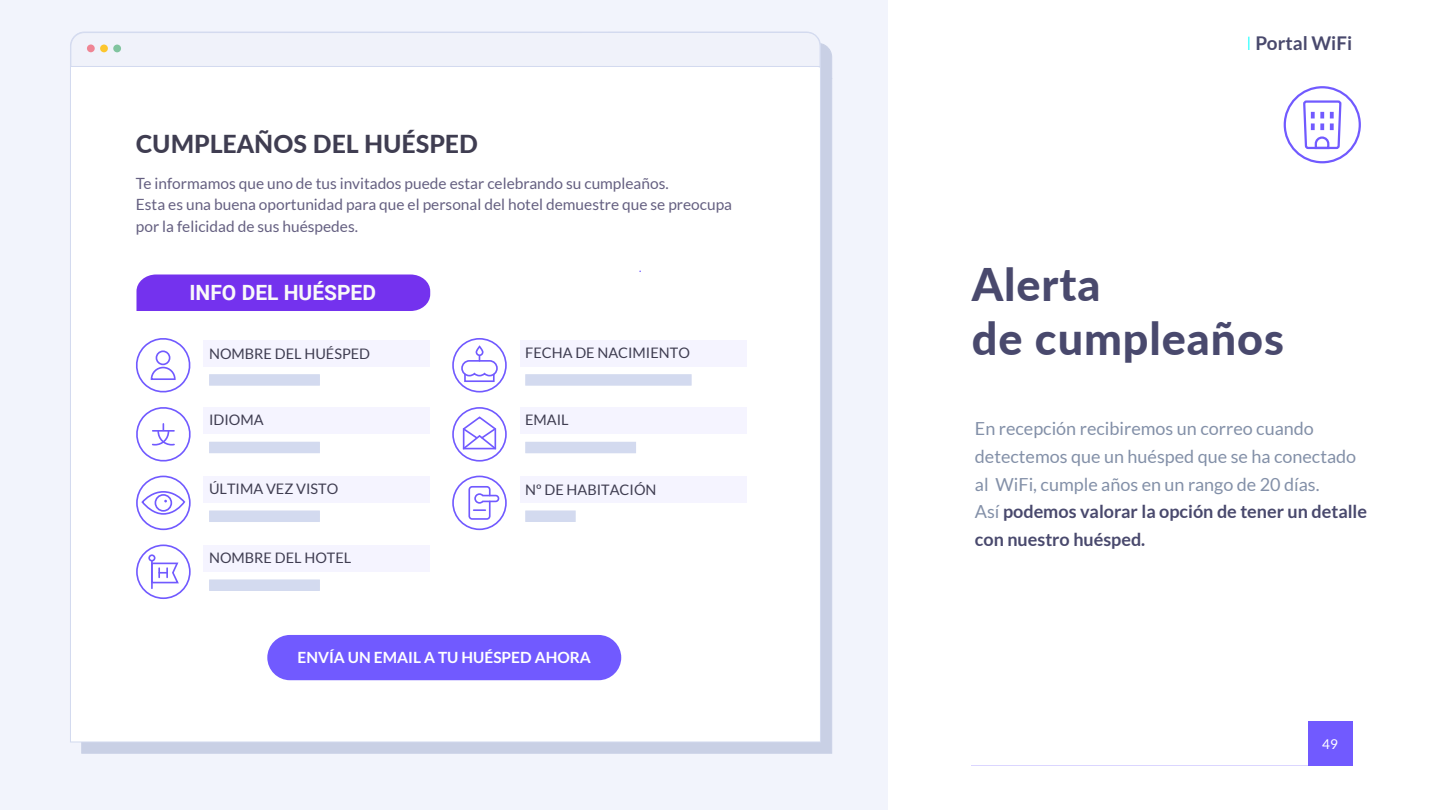
<style>
.page{position:relative;width:1440px;height:810px;background:#fff}
.page>*{position:absolute;margin:0;border:0;box-sizing:border-box;transform-origin:0 0}
.t1{font:800 45px/54px "Lato";letter-spacing:.02em;color:#49496d}
.t2{font:800 24.75px "Lato";color:#3f3d51}
.t3{font:700 21px "Roboto";color:#f9f9f9}
.t4{font:700 18.98px "Lato";color:#49496d}
.t5{font:18px/27.8px "Lato";color:#8390a8}
.t6{font:15.45px/21.5px "Lato";color:#656081}
.t7{font:700 15.45px "Lato";color:#fff}
.t8{font:14.48px "Lato";color:#3f3d51}
.t9{font:13.5px "Lato";color:#fff}
.s1{font-weight:300;color:#0ff}
.s2{font-weight:700;color:#49496d}
</style>
<div class="page">
<div style="left:0;top:0;width:887px;height:810px;background:#f2f4fc"></div>
<div style="left:81px;top:43px;width:751px;height:711px;background:#c9d0e5"></div>
<div style="left:70px;top:31px;width:751px;height:712px;background:#fff"></div>
<svg style="left:70px;top:32px;width:751px;height:35px"></svg>
<div style="left:87px;top:44px;width:8px;height:8px;background:#ef8594;border-radius:50%"></div>
<div style="left:100px;top:45px;width:8px;height:7px;background:#fcc62e;border-radius:50%"></div>
<div style="left:113px;top:45px;width:8px;height:7px;background:#81c49f;border-radius:50%"></div>
<div style="left:1284px;top:86px;width:77px;height:77px;border:2px solid #715aff;border-radius:50%"></div>
<svg style="left:1303px;top:100px;width:39px;height:50px"></svg>
<div style="left:136px;top:275px;width:294px;height:36px;background:#7432ee"></div>
<div style="left:203px;top:340px;width:227px;height:27px;background:#f5f4ff"></div>
<div style="left:209px;top:374px;width:111px;height:12px;background:#d3daef"></div>
<svg style="left:132px;top:336px;width:63px;height:61px"></svg>
<div style="left:203px;top:407px;width:227px;height:27px;background:#f5f4ff"></div>
<div style="left:209px;top:442px;width:111px;height:11px;background:#d3daef"></div>
<svg style="left:132px;top:405px;width:63px;height:61px"></svg>
<div style="left:203px;top:545px;width:227px;height:27px;background:#f5f4ff"></div>
<div style="left:209px;top:579px;width:111px;height:12px;background:#d3daef"></div>
<hr style="left:151px;top:561px;width:2px;height:27px;background:#715aff">
<div style="left:148px;top:554px;width:7px;height:8px;border:2px solid #715aff;border-radius:50%"></div>
<svg style="left:150px;top:562px;width:30px;height:22px"></svg>
<div style="left:136px;top:545px;width:55px;height:54px;border:2px solid #715aff;border-radius:50%"></div>
<div style="left:520px;top:340px;width:226px;height:26px;background:#f5f4ff"></div>
<div style="left:525px;top:374px;width:167px;height:12px;background:#d3daef"></div>
<div style="left:452px;top:338px;width:55px;height:55px;border:2px solid #715aff;border-radius:50%"></div>
<div style="left:464px;top:373px;width:31px;height:9px;border:2px solid #715aff"></div>
<div style="left:476px;top:346px;width:8px;height:10px;border:2px solid #715aff;border-radius:3px"></div>
<svg style="left:460px;top:356px;width:39px;height:21px"></svg>
<div style="left:520px;top:477px;width:226px;height:26px;background:#f5f4ff"></div>
<div style="left:525px;top:510px;width:51px;height:12px;background:#d3daef"></div>
<div style="left:452px;top:476px;width:55px;height:54px;border:2px solid #715aff;border-radius:50%"></div>
<div style="left:468px;top:486px;width:23px;height:34px;border:2px solid #715aff;border-radius:3px"></div>
<svg style="left:473px;top:492px;width:27px;height:19px"></svg>
<div style="left:203px;top:476px;width:227px;height:27px;background:#f5f4ff"></div>
<div style="left:209px;top:510px;width:111px;height:12px;background:#d3daef"></div>
<div style="left:136px;top:476px;width:55px;height:54px;border:2px solid #715aff;border-radius:50%"></div>
<svg style="left:140px;top:490px;width:46px;height:26px"></svg>
<div style="left:520px;top:407px;width:226px;height:27px;background:#f5f4ff"></div>
<div style="left:525px;top:442px;width:111px;height:11px;background:#d3daef"></div>
<div style="left:452px;top:407px;width:55px;height:55px;border:2px solid #715aff;border-radius:50%"></div>
<svg style="left:461px;top:415px;width:37px;height:36px"></svg>
<div style="left:267px;top:635px;width:354px;height:45px;background:#715aff;border-radius:23px"></div>
<hr style="left:972px;top:765px;width:336px;height:1px;background:#715aff">
<div style="left:1308px;top:722px;width:44px;height:44px;background:#715aff"></div>
<h2 class="t2" style="left:136px;top:125px;width:344px">CUMPLEAÑOS DEL HUÉSPED</h2>
<p class="t6" style="left:136px;top:172px;width:598px">Te informamos que uno de tus invitados puede estar celebrando su cumpleaños.<br>Esta es una buena oportunidad para que el personal del hotel demuestre que se preocupa por la felicidad de sus huéspedes.</p>
<p class="t3" style="left:190px;top:278px;width:188px">INFO DEL HUÉSPED</p>
<p class="t8" style="left:209px;top:346px;width:163px">NOMBRE DEL HUÉSPED</p>
<p class="t8" style="left:209px;top:412px;width:56px">IDIOMA</p>
<p class="t8" style="left:525px;top:344px;width:166px">FECHA DE NACIMIENTO</p>
<p class="t8" style="left:525px;top:412px;width:45px">EMAIL</p>
<p class="t8" style="left:209px;top:481px;width:131px">ÚLTIMA VEZ VISTO</p>
<p class="t8" style="left:525px;top:481px;width:133px">Nº DE HABITACIÓN</p>
<p class="t8" style="left:209px;top:550px;width:144px">NOMBRE DEL HOTEL</p>
<p class="t7" style="left:298px;top:649px;width:295px">ENVÍA UN EMAIL A TU HUÉSPED AHORA</p>
<p class="t4" style="left:1246px;top:32px;width:108px"><span class="s1">I</span> Portal WiFi</p>
<h1 class="t1" style="left:972px;top:255px;width:314px">Alerta<br>de cumpleaños</h1>
<p class="t5" style="left:975px;top:415px;width:394px">En recepción recibiremos un correo cuando detectemos que un huésped que se ha conectado al WiFi, cumple años en un rango de 20 días.<br>Así <span class="s2">podemos valorar la opción de tener un detalle con nuestro huésped.</span></p>
<p class="t9" style="left:1321px;top:737px;width:18px">1049</p>
</div>
